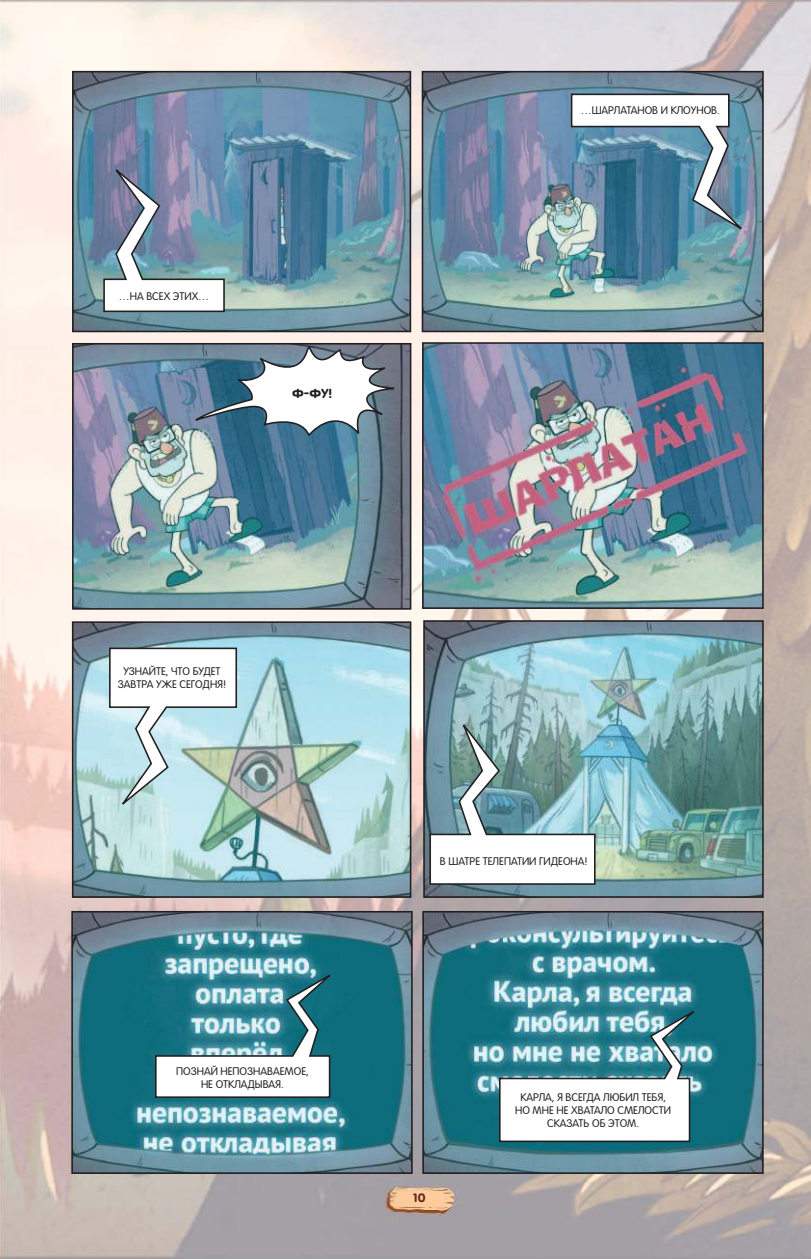
<style>
.page{position:relative;width:811px;height:1259px;background:#fff}
.page>*{position:absolute;margin:0;border:0;box-sizing:border-box;transform-origin:0 0}
.t1{font:12.8px "Sans Rounded";color:#231f20}
.t2{font:12px "Sans Rounded";color:#5e2e1c}
.t3{font:300 10.8px/13px "Sans Rounded";color:#231f20;text-align:center}
</style>
<div class="page">
<img style="left:0;top:0;width:810px;height:1259px">
<img style="left:75px;top:74px;width:333px;height:255px">
<div style="left:72px;top:71px;width:339px;height:261px;border:2px solid #231f20"></div>
<img style="left:425px;top:74px;width:335px;height:255px">
<div style="left:422px;top:71px;width:341px;height:261px;border:2px solid #231f20"></div>
<img style="left:75px;top:346px;width:333px;height:260px">
<div style="left:72px;top:343px;width:339px;height:266px;border:2px solid #231f20"></div>
<img style="left:425px;top:345px;width:335px;height:261px">
<div style="left:422px;top:342px;width:341px;height:267px;border:2px solid #231f20"></div>
<img style="left:75px;top:624px;width:333px;height:271px">
<div style="left:72px;top:621px;width:339px;height:277px;border:2px solid #231f20"></div>
<img style="left:426px;top:623px;width:334px;height:272px">
<div style="left:423px;top:620px;width:340px;height:278px;border:2px solid #231f20"></div>
<img style="left:74px;top:914px;width:336px;height:257px">
<div style="left:71px;top:911px;width:342px;height:263px;border:2px solid #231f20"></div>
<img style="left:425px;top:914px;width:335px;height:257px">
<div style="left:422px;top:911px;width:341px;height:263px;border:2px solid #231f20"></div>
<svg style="left:194px;top:346px;width:202px;height:92px"></svg>
<svg style="left:428px;top:714px;width:168px;height:171px"></svg>
<svg style="left:108px;top:647px;width:130px;height:165px"></svg>
<svg style="left:102px;top:160px;width:124px;height:153px"></svg>
<svg style="left:570px;top:93px;width:181px;height:144px"></svg>
<svg style="left:498px;top:1002px;width:208px;height:141px"></svg>
<svg style="left:154px;top:966px;width:188px;height:132px"></svg>
<p class="t3" style="left:119px;top:291px;width:92px">…НА ВСЕХ ЭТИХ…</p>
<p class="t1" style="left:292px;top:388px;width:42px">ФþФУ!</p>
<p class="t3" style="left:581px;top:104px;width:140px">…ШАРЛАТАНОВ И КЛОУНОВ.</p>
<p class="t3" style="left:118px;top:664px;width:110px">УЗНАЙТЕ, ЧТО БУДЕТ<br>ЗАВТРА УЖЕ СЕГОДНЯ!</p>
<p class="t3" style="left:176px;top:1064px;width:134px">ПОЗНАЙ НЕПОЗНАВАЕМОЕ,<br>НЕ ОТКЛАДЫВАЯ.</p>
<p class="t3" style="left:440px;top:854px;width:149px">В ШАТРЕ ТЕЛЕПАТИИ ГИДЕОНА!</p>
<p class="t2" style="left:413px;top:1191px;width:14px">10</p>
<p class="t3" style="left:515px;top:1091px;width:157px">КАРЛА, Я ВСЕГДА ЛЮБИЛ ТЕБЯ,<br>НО МНЕ НЕ ХВАТАЛО СМЕЛОСТИ<br>СКАЗАТЬ ОБ ЭТОМ.</p>
</div>
